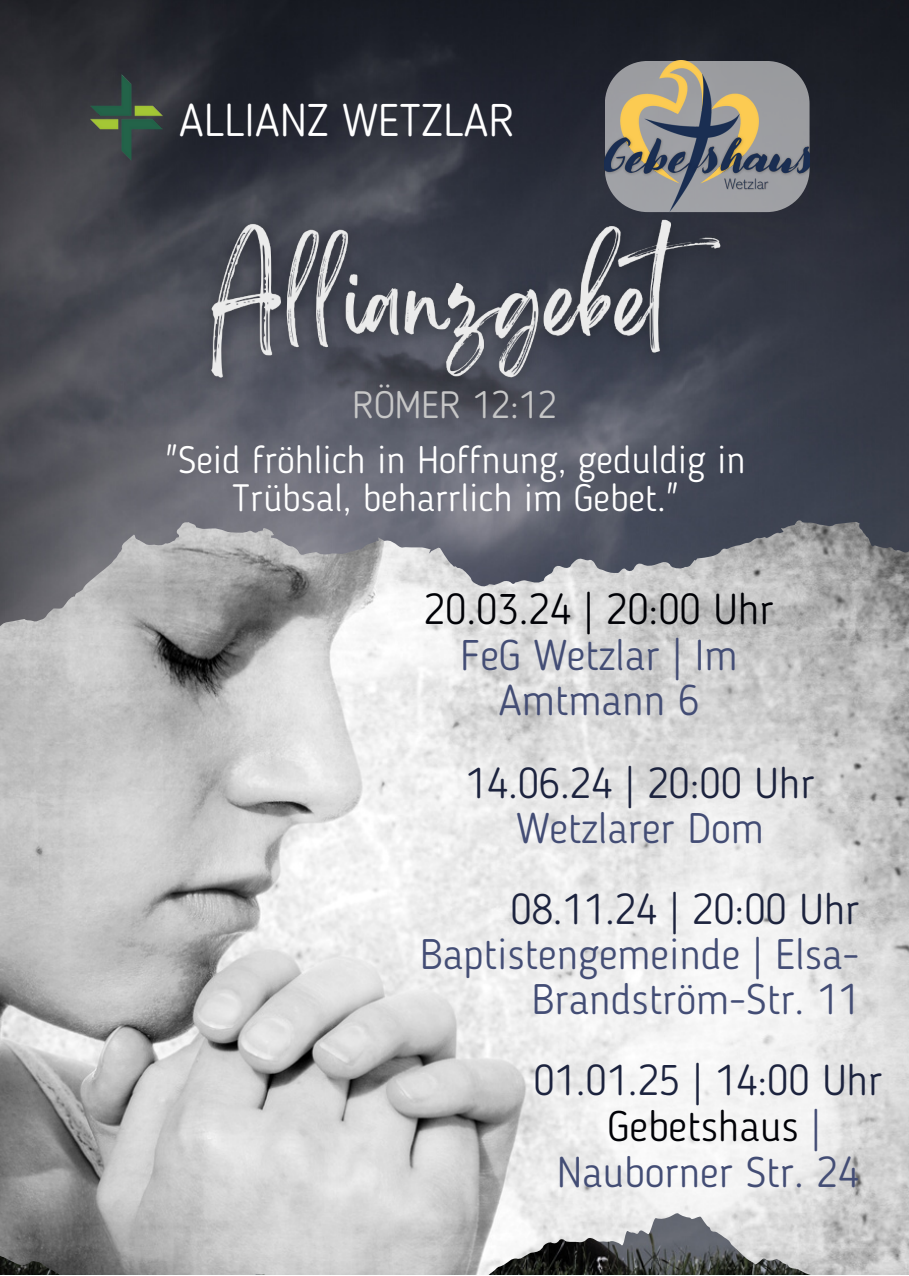
<style>
.page{position:relative;width:909px;height:1276px;background:#fff}
.page>*{position:absolute;margin:0;border:0;box-sizing:border-box;transform-origin:0 0}
.t1{font:300 45.3px "Blogger Sans";color:#fff}
.t2{font:300 42.6px/45.6px "Blogger Sans";color:#434d75;text-align:center}
.t3{font:300 42.3px/45.6px "Blogger Sans";color:#1c233e;text-align:center}
.t4{font:300 42.3px/45px "Blogger Sans";color:#434d75;text-align:right}
.t5{font:300 37.8px/37.5px "Blogger Sans";color:#fff;text-align:center}
.t6{font:300 37.8px "Blogger Sans";color:#c7c7c7}
.s1{color:#000106}
.s2{color:#434d75}
.s3{color:#1c233e}
</style>
<div class="page">
<img style="left:0;top:0;width:908px;height:1274px">
<img style="left:199px;top:521px;width:709px;height:699px">
<img style="left:91px;top:75px;width:72px;height:85px">
<img style="left:605px;top:61px;width:204px;height:151px">
<img style="left:189px;top:189px;width:554px;height:223px">
<p class="t1" style="left:179px;top:102px;width:337px">ALLIANZ WETZLAR</p>
<h3 class="t6" style="left:352px;top:390px;width:206px">RÖMER 12:12</h3>
<p class="t5" style="left:165px;top:445px;width:582px">"Seid fröhlich in Hoffnung, geduldig in<br>Trübsal, beharrlich im Gebet."</p>
<h4 class="t2" style="left:424px;top:590px;width:351px"><span class="s1">20.03.24 | 20:00 Uhr<br></span>FeG Wetzlar | Im<br>Amtmann 6</h4>
<h3 class="t3" style="left:466px;top:764px;width:351px">14.06.24 | 20:00 Uhr<br><span class="s2">Wetzlarer Dom</span></h3>
<h3 class="t4" style="left:420px;top:891px;width:441px"><span class="s3">08.11.24 | 20:00 Uhr<br></span>Baptistengemeinde | Elsa-<br>Brandström-Str. 11</h3>
<h3 class="t3" style="left:533px;top:1061px;width:351px">01.01.25 | 14:00 Uhr<br><span class="s1">Gebetshaus</span> <span class="s2">|<br>Nauborner Str. 24</span></h3>
</div>
